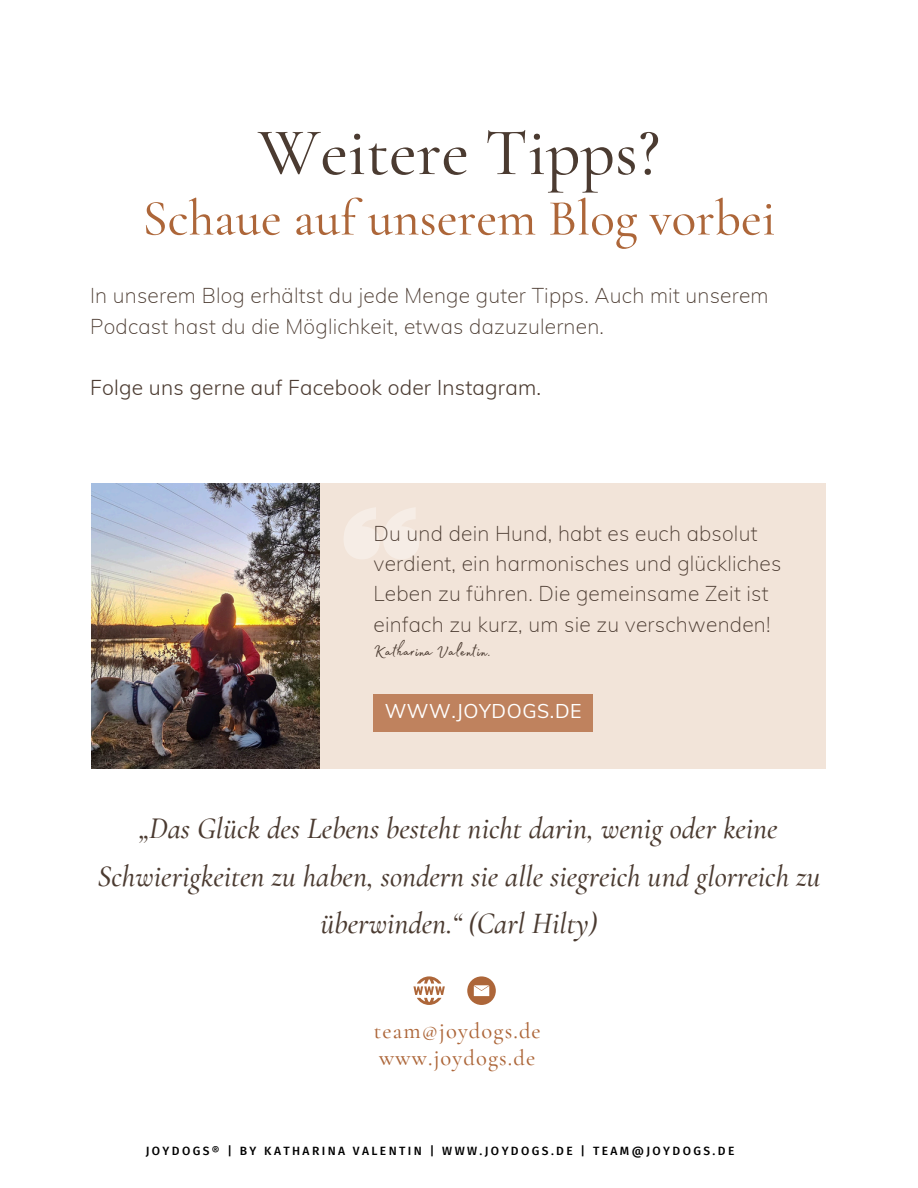
<style>
.page{position:relative;width:918px;height:1188px;background:#fff}
.page>*{position:absolute;margin:0;border:0;box-sizing:border-box;transform-origin:0 0}
.t1{font:500 67.5px "Cormorant Garamond";color:#4b3b31}
.t2{font:500 51px "Cormorant Garamond";color:#ad6639}
.t3{font:italic 500 30px/47.2px "Cormorant Garamond";color:#4b3b31;text-align:center}
.t4{font:500 22.5px "Cormorant Garamond";letter-spacing:.05em;color:#ad6639}
.t5{font:200 21px/30.3px "Muli";letter-spacing:.01em;color:#4b3b31}
.t6{font:300 21px "Muli";letter-spacing:.01em;color:#4b3b31}
.t7{font:21px "Madelyn Fill";letter-spacing:.01em;color:#4b3b31}
.t8{font:19.5px "Muli";letter-spacing:.03em;color:#fff}
.t9{font:500 12px "Fira Sans";letter-spacing:.2em;color:#000}
</style>
<div class="page">
<div style="left:303px;top:483px;width:523px;height:286px;background:#f2e4d9"></div>
<svg style="left:344px;top:508px;width:75px;height:51px"></svg>
<div style="left:374px;top:694px;width:219px;height:37px;background:#bf825e"></div>
<img style="left:92px;top:483px;width:227px;height:286px">
<div style="left:467px;top:976px;width:28px;height:29px;background:#ad6639;border-radius:50%"></div>
<svg style="left:474px;top:985px;width:15px;height:11px"></svg>
<svg style="left:413px;top:976px;width:32px;height:29px"></svg>
<p class="t1" style="left:258px;top:112px;width:404px">Weitere Tipps?</p>
<h1 class="t2" style="left:142px;top:187px;width:635px">Schaue auf unserem Blog vorbei</h1>
<h2 class="t5" style="left:90px;top:280px;width:680px">In unserem Blog erhältst du jede Menge guter Tipps. Auch mit unserem<br>Podcast hast du die Möglichkeit, etwas dazuzulernen.</h2>
<h5 class="t6" style="left:90px;top:373px;width:453px">Folge uns gerne auf Facebook oder Instagram.</h5>
<h5 class="t5" style="left:374px;top:517px;width:409px">Du und dein Hund, habt es euch absolut verdient, ein harmonisches und glückliches Leben zu führen. Die gemeinsame Zeit ist einfach zu kurz, um sie zu verschwenden!</h5>
<h5 class="t7" style="left:374px;top:636px;width:119px">Katharina Valentin.</h5>
<h5 class="t8" style="left:385px;top:698px;width:198px">WWW.JOYDOGS.DE</h5>
<p class="t3" style="left:97px;top:805px;width:724px">„Das Glück des Lebens besteht nicht darin, wenig oder keine<br>Schwierigkeiten zu haben, sondern sie alle siegreich und glorreich zu überwinden.“ (Carl Hilty)</p>
<h3 class="t4" style="left:374px;top:1017px;width:169px">team@joydogs.de</h3>
<h6 class="t4" style="left:379px;top:1044px;width:158px">www.joydogs.de</h6>
<p class="t9" style="left:146px;top:1144px;width:590px">JOYDOGS® | BY KATHARINA VALENTIN | WWW.JOYDOGS.DE | TEAM@JOYDOGS.DE</p>
</div>
